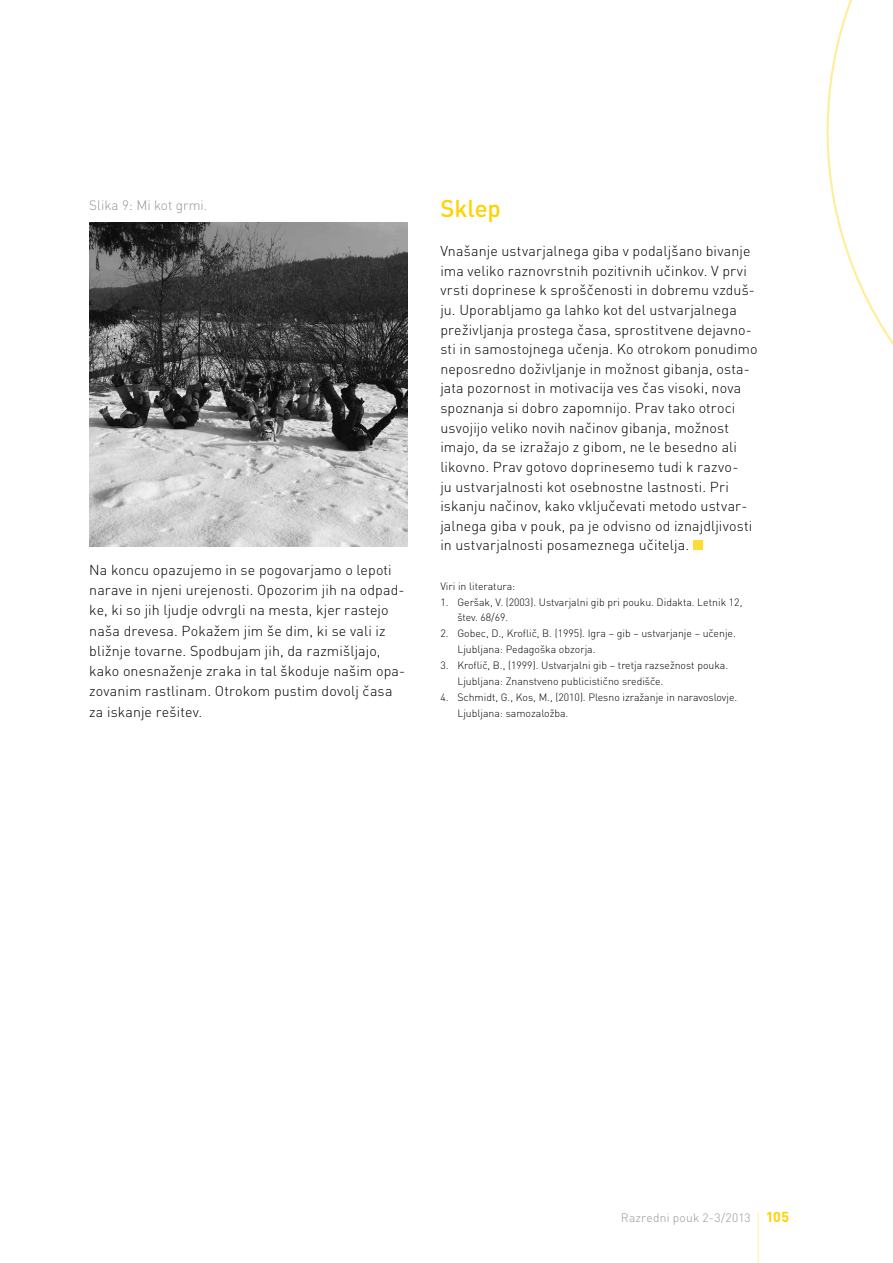
<style>
.page{position:relative;width:893px;height:1263px;background:#fff}
.page>*{position:absolute;margin:0;border:0;box-sizing:border-box;transform-origin:0 0}
.t1{font:24px "DINCE Medium Alternate";letter-spacing:-.005em;color:#ffd200}
.t2{font:300 14.25px/19.6px "DINP";letter-spacing:.01em;color:#000}
.t3{font:300 13.5px "DINP";color:#939598}
.t4{font:300 12px "DINP";letter-spacing:.02em;color:#939598}
.t5{font:300 10.5px/15.9px "DINP";color:#000}
.s1{font-weight:700;font-size:14.25px;color:#ffd200}
</style>
<div class="page">
<svg style="left:826px;top:0;width:67px;height:345px"></svg>
<hr style="left:758px;top:1212px;width:1px;height:51px;background:#fff4bf">
<img style="left:89px;top:222px;width:319px;height:324px">
<div style="left:693px;top:540px;width:10px;height:10px;background:#ffdb33"></div>
<p class="t3" style="left:89px;top:197px;width:120px">Slika 9: Mi kot grmi.</p>
<p class="t2" style="left:89px;top:559px;width:317px;line-height:20.2px">Na koncu opazujemo in se pogovarjamo o lepoti narave in njeni urejenosti. Opozorim jih na odpad&shy;ke, ki so jih ljudje odvrgli na mesta, kjer rastejo naša drevesa. Pokažem jim še dim, ki se vali iz bližnje tovarne. Spodbujam jih, da razmišljajo, kako onesnaženje zraka in tal škoduje našim opa&shy;zovanim rastlinam. Otrokom pustim dovolj časa za iskanje rešitev.</p>
<h1 class="t1" style="left:440px;top:193px;width:62px">Sklep</h1>
<p class="t2" style="left:440px;top:241px;width:319px">Vnašanje ustvarjalnega giba v podaljšano bivanje ima veliko raznovrstnih pozitivnih učinkov. V prvi vrsti doprinese k sproščenosti in dobremu vzduš&shy;ju. Uporabljamo ga lahko kot del ustvarjalnega preživljanja prostega časa, sprostitvene dejavno&shy;sti in samostojnega učenja. Ko otrokom ponudimo neposredno doživljanje in možnost gibanja, osta&shy;jata pozornost in motivacija ves čas visoki, nova spoznanja si dobro zapomnijo. Prav tako otroci usvojijo veliko novih načinov gibanja, možnost imajo, da se izražajo z gibom, ne le besedno ali likovno. Prav gotovo doprinesemo tudi k razvo-<br>ju ustvarjalnosti kot osebnostne lastnosti. Pri iskanju načinov, kako vključevati metodo ustvar&shy;jalnega giba v pouk, pa je odvisno od iznajdljivosti in ustvarjalnosti posameznega učitelja.</p>
<p class="t5" style="left:440px;top:578px;width:76px">Viri in literatura:</p>
<p class="t5" style="left:457px;top:594px;width:287px;text-indent:-17px">1. Geršak, V. (2003). Ustvarjalni gib pri pouku. Didakta. Letnik 12, štev. 68/69.</p>
<p class="t5" style="left:457px;top:625px;width:280px;text-indent:-17px">2. Gobec, D., Kroflič, B. (1995). Igra – gib – ustvarjanje – učenje.<br>Ljubljana: Pedagoška obzorja.</p>
<p class="t5" style="left:457px;top:657px;width:272px;text-indent:-17px">3. Kroflič, B., (1999). Ustvarjalni gib – tretja razsežnost pouka.<br>Ljubljana: Znanstveno publicistično središče.</p>
<p class="t5" style="left:457px;top:689px;width:281px;text-indent:-17px">4. Schmidt, G., Kos, M., (2010). Plesno izražanje in naravoslovje.<br>Ljubljana: samozaložba.</p>
<p class="t4" style="left:621px;top:1210px;width:170px">Razredni pouk 2-3/2013 <span class="s1">105</span></p>
</div>
